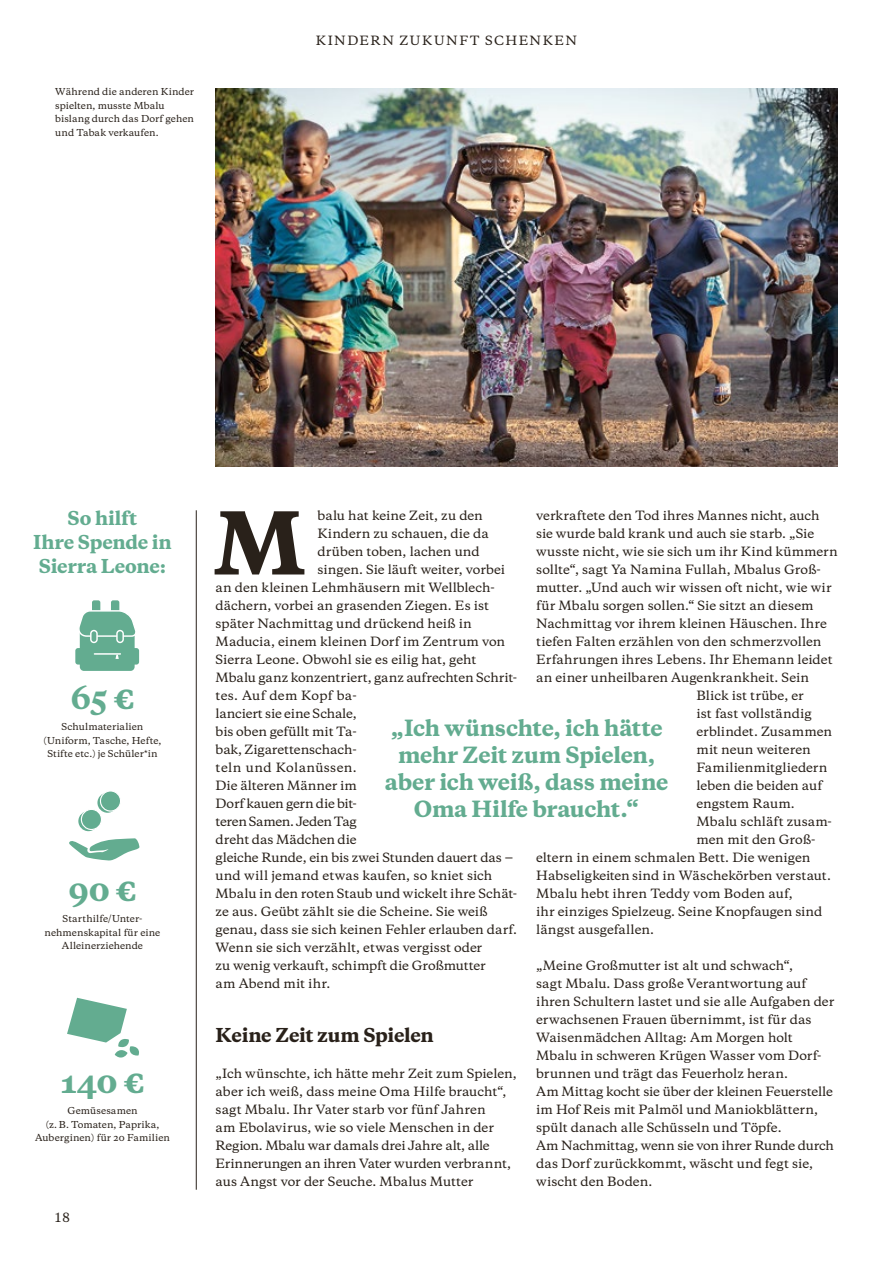
<style>
.page{position:relative;width:893px;height:1263px;background:#fff}
.page>*{position:absolute;margin:0;border:0;box-sizing:border-box;transform-origin:0 0}
.t1{font:800 81px "Galaxie Copernicus";color:#29211a}
.t2{font:800 30px "Galaxie Copernicus";color:#63ac90}
.t3{font:800 21px/27px "Galaxie Copernicus";letter-spacing:-.015em;color:#63ac90;text-align:center}
.t4{font:800 18px/24px "Galaxie Copernicus";letter-spacing:-.01em;color:#63ac90;text-align:center}
.t5{font:800 18px "Galaxie Copernicus";letter-spacing:-.015em;color:#29211a}
.t6{font:500 12px/18px "Galaxie Copernicus";color:#29211a}
.t7{font:500 12px "Galaxie Copernicus";letter-spacing:.13em;color:#29211a}
.t8{font:500 12px "Galaxie Copernicus";letter-spacing:-.02em;color:#29211a}
.t9{font:500 12px "Galaxie Copernicus";letter-spacing:-.03em;color:#29211a}
.t10{font:500 12px "Galaxie Copernicus";letter-spacing:.03em;color:#29211a}
.t11{font:500 12px "Galaxie Copernicus";letter-spacing:.025em;color:#29211a}
.t12{font:500 9px/13.5px "Galaxie Copernicus";letter-spacing:.005em;color:#29211a;text-align:center}
</style>
<div class="page">
<img style="left:216px;top:88px;width:622px;height:378px">
<hr style="left:196px;top:510px;width:1px;height:680px;background:#29211a">
<svg style="left:67px;top:998px;width:72px;height:59px"></svg>
<svg style="left:75px;top:648px;width:13px;height:16px"></svg>
<div style="left:127px;top:648px;width:12px;height:16px;background:#63ac90;border-radius:3px"></div>
<svg style="left:76px;top:600px;width:61px;height:71px"></svg>
<svg style="left:69px;top:838px;width:71px;height:23px"></svg>
<svg style="left:78px;top:811px;width:20px;height:20px"></svg>
<div style="left:81px;top:809px;width:20px;height:20px;background:#63ac90;border-radius:50%"></div>
<div style="left:81px;top:809px;width:21px;height:21px;border:1px solid #fff;border-radius:50%"></div>
<svg style="left:97px;top:793px;width:21px;height:20px"></svg>
<div style="left:100px;top:791px;width:21px;height:20px;background:#63ac90;border-radius:50%"></div>
<div style="left:100px;top:790px;width:21px;height:22px;border:1px solid #fff;border-radius:50%"></div>
<p class="t12" style="left:55px;top:85px;width:140px;text-align:left">Während die anderen Kinder spielten, musste Mbalu bislang durch das Dorf gehen und Tabak verkaufen.</p>
<p class="t7" style="left:316px;top:32px;width:263px">KINDERN ZUKUNFT SCHENKEN</p>
<h3 class="t4" style="left:33px;top:506px;width:140px">So hilft<br>Ihre Spende in<br>Sierra Leone:</h3>
<h2 class="t2" style="left:71px;top:678px;width:65px">65 €</h2>
<p class="t12" style="left:43px;top:720px;width:120px">Schulmaterialien (Uniform, Tasche, Hefte,<br>Stifte etc.) je Schüler*in</p>
<h2 class="t2" style="left:68px;top:870px;width:70px">90 €</h2>
<p class="t12" style="left:45px;top:912px;width:117px">Starthilfe/Unter&shy;nehmenskapital für eine<br>Alleinerziehende</p>
<h2 class="t2" style="left:61px;top:1062px;width:85px">140 €</h2>
<p class="t12" style="left:35px;top:1104px;width:136px">Gemüsesamen<br>(z. B. Tomaten, Paprika,<br>Auberginen) für 20 Familien</p>
<p class="t6" style="left:55px;top:1209px;width:16px">18</p>
<p class="t6" style="left:317px;top:507px;width:167px">balu hat keine Zeit, zu den</p>
<p class="t6" style="left:317px;top:525px;width:173px">Kindern zu schauen, die da</p>
<p class="t6" style="left:317px;top:543px;width:164px">drüben toben, lachen und</p>
<p class="t6" style="left:317px;top:561px;width:189px">singen. Sie läuft weiter, vorbei</p>
<p class="t6" style="left:216px;top:579px;width:280px">an den kleinen Lehmhäusern mit Wellblech-</p>
<p class="t6" style="left:216px;top:597px;width:275px">dächern, vorbei an grasenden Ziegen. Es ist</p>
<p class="t6" style="left:216px;top:615px;width:258px">später Nachmittag und drückend heiß in</p>
<p class="t6" style="left:216px;top:633px;width:291px">Maducia, einem kleinen Dorf im Zentrum von</p>
<p class="t6" style="left:216px;top:651px;width:262px">Sierra Leone. Obwohl sie es eilig hat, geht</p>
<p class="t6" style="left:216px;top:669px;width:303px">Mbalu ganz konzentriert, ganz aufrechten Schrit-</p>
<p class="t11" style="left:216px;top:688px;width:143px">tes. Auf dem Kopf ba-</p>
<p class="t6" style="left:216px;top:705px;width:143px">lanciert sie eine Schale,</p>
<p class="t6" style="left:216px;top:723px;width:143px">bis oben gefüllt mit Ta-</p>
<p class="t6" style="left:216px;top:741px;width:143px">bak, Zigarettenschach-</p>
<p class="t10" style="left:216px;top:760px;width:143px">teln und Kolanüssen.</p>
<p class="t6" style="left:216px;top:777px;width:143px">Die älteren Männer im</p>
<p class="t8" style="left:216px;top:796px;width:143px">Dorf kauen gern die bit-</p>
<p class="t9" style="left:216px;top:814px;width:143px">teren Samen. Jeden Tag</p>
<p class="t6" style="left:216px;top:831px;width:143px">dreht das Mädchen die</p>
<p class="t6" style="left:216px;top:849px;width:299px">gleiche Runde, ein bis zwei Stunden dauert das ‒</p>
<p class="t6" style="left:216px;top:867px;width:278px">und will jemand etwas kaufen, so kniet sich</p>
<p class="t6" style="left:216px;top:885px;width:303px">Mbalu in den roten Staub und wickelt ihre Schät-</p>
<p class="t6" style="left:216px;top:903px;width:274px">ze aus. Geübt zählt sie die Scheine. Sie weiß</p>
<p class="t6" style="left:216px;top:921px;width:303px">genau, dass sie sich keinen Fehler erlauben darf.</p>
<p class="t6" style="left:216px;top:939px;width:268px">Wenn sie sich verzählt, etwas vergisst oder</p>
<p class="t6" style="left:216px;top:957px;width:272px">zu wenig verkauft, schimpft die Großmutter</p>
<p class="t6" style="left:216px;top:975px;width:116px">am Abend mit ihr.</p>
<h3 class="t5" style="left:216px;top:1024px;width:220px">Keine Zeit zum Spielen</h3>
<p class="t6" style="left:216px;top:1065px;width:303px">„Ich wünschte, ich hätte mehr Zeit zum Spielen, aber ich weiß, dass meine Oma Hilfe braucht“, sagt Mbalu. Ihr Vater starb vor fünf Jahren<br>am Ebolavirus, wie so viele Menschen in der Region. Mbalu war damals drei Jahre alt, alle Erinnerungen an ihren Vater wurden verbrannt, aus Angst vor der Seuche. Mbalus Mutter</p>
<p class="t6" style="left:536px;top:507px;width:285px">verkraftete den Tod ihres Mannes nicht, auch</p>
<p class="t6" style="left:536px;top:525px;width:280px">sie wurde bald krank und auch sie starb. „Sie</p>
<p class="t6" style="left:536px;top:543px;width:303px">wusste nicht, wie sie sich um ihr Kind kümmern</p>
<p class="t6" style="left:536px;top:561px;width:285px">sollte“, sagt Ya Namina Fullah, Mbalus Groß-</p>
<p class="t6" style="left:536px;top:579px;width:297px">mutter. „Und auch wir wissen oft nicht, wie wir</p>
<p class="t6" style="left:536px;top:597px;width:279px">für Mbalu sorgen sollen.“ Sie sitzt an diesem</p>
<p class="t6" style="left:536px;top:615px;width:292px">Nachmittag vor ihrem kleinen Häuschen. Ihre</p>
<p class="t6" style="left:536px;top:633px;width:287px">tiefen Falten erzählen von den schmerzvollen</p>
<p class="t6" style="left:536px;top:651px;width:298px">Erfahrungen ihres Lebens. Ihr Ehemann leidet</p>
<p class="t6" style="left:536px;top:669px;width:274px">an einer unheilbaren Augenkrankheit. Sein</p>
<p class="t6" style="left:696px;top:687px;width:109px">Blick ist trübe, er</p>
<p class="t6" style="left:696px;top:705px;width:117px">ist fast vollständig</p>
<p class="t6" style="left:696px;top:723px;width:137px">erblindet. Zusammen</p>
<p class="t6" style="left:696px;top:741px;width:116px">mit neun weiteren</p>
<p class="t6" style="left:696px;top:759px;width:132px">Familienmitgliedern</p>
<p class="t6" style="left:696px;top:777px;width:127px">leben die beiden auf</p>
<p class="t6" style="left:696px;top:795px;width:100px">engstem Raum.</p>
<p class="t6" style="left:696px;top:813px;width:137px">Mbalu schläft zusam-</p>
<p class="t6" style="left:696px;top:831px;width:121px">men mit den Groß-</p>
<p class="t6" style="left:536px;top:849px;width:276px">eltern in einem schmalen Bett. Die wenigen</p>
<p class="t6" style="left:536px;top:867px;width:296px">Habseligkeiten sind in Wäschekörben verstaut.</p>
<p class="t6" style="left:536px;top:885px;width:258px">Mbalu hebt ihren Teddy vom Boden auf,</p>
<p class="t6" style="left:536px;top:903px;width:288px">ihr einziges Spielzeug. Seine Knopfaugen sind</p>
<p class="t6" style="left:536px;top:921px;width:119px">längst ausgefallen.</p>
<p class="t6" style="left:536px;top:957px;width:300px">„Meine Großmutter ist alt und schwach“,<br>sagt Mbalu. Dass große Verantwortung auf ihren Schultern lastet und sie alle Aufgaben der erwachsenen Frauen übernimmt, ist für das Waisenmädchen Alltag: Am Morgen holt Mbalu in schweren Krügen Wasser vom Dorf&shy;brunnen und trägt das Feuerholz heran.<br>Am Mittag kocht sie über der kleinen Feuerstelle im Hof Reis mit Palmöl und Maniokblättern, spült danach alle Schüsseln und Töpfe.<br>Am Nachmittag, wenn sie von ihrer Runde durch das Dorf zurückkommt, wäscht und fegt sie, wischt den Boden.</p>
<h1 class="t1" style="left:213px;top:490px;width:94px">M</h1>
<h3 class="t3" style="left:385px;top:715px;width:285px">„Ich wünschte, ich hätte mehr Zeit zum Spielen, aber ich weiß, dass meine<br>Oma Hilfe braucht.“</h3>
</div>
